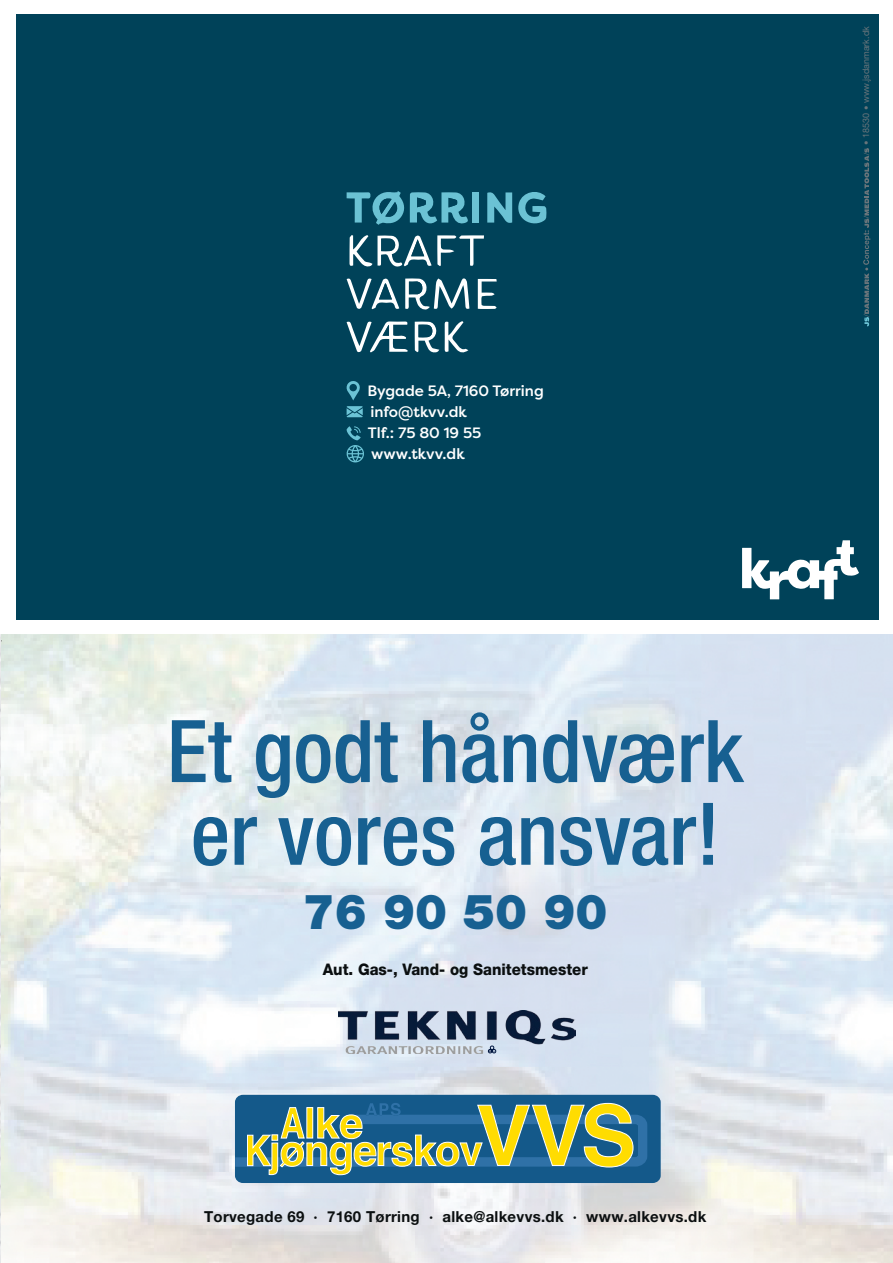
<style>
.page{position:relative;width:893px;height:1263px;background:#fff}
.page>*{position:absolute;margin:0;border:0;box-sizing:border-box;transform-origin:0 0}
.t1{font:500 condensed 86.55px/82.7px "Helvetica Neue LT Std";color:#176091}
.t2{font:900 48.6px "Helvetica Neue LT Std";color:#176091}
.t3{font:800 16.05px "Helvetica Neue LT Std";color:#0b0f10;scale:.94 1}
.t4{font:700 15.15px "Helvetica Neue LT Std";letter-spacing:.02em;color:#0b0f10}
.P1{font:500 15px "Filson Pro";color:#fff}
.t5{font:9px "Helvetica Neue LT Std";color:#6a757b}
</style>
<div class="page">
<div style="left:0;top:15px;width:878px;height:605px;background:#004259"></div>
<div style="left:235px;top:1095px;width:426px;height:88px;background:#14598a;border-radius:8px"></div>
<svg style="left:234px;top:1102px;width:413px;height:73px"></svg>
<img style="left:338px;top:1010px;width:238px;height:43px">
<svg style="left:487px;top:1045px;width:10px;height:9px"></svg>
<svg style="left:0;top:634px;width:11px;height:8px"></svg>
<svg style="left:863px;top:148px;width:7px;height:178px"></svg>
<svg style="left:487px;top:192px;width:59px;height:32px"></svg>
<svg style="left:349px;top:235px;width:23px;height:32px"></svg>
<svg style="left:445px;top:321px;width:23px;height:32px"></svg>
<svg style="left:478px;top:279px;width:19px;height:30px"></svg>
<div style="left:473px;top:193px;width:6px;height:30px;background:#6bc2d4"></div>
<svg style="left:347px;top:191px;width:121px;height:34px"></svg>
<svg style="left:347px;top:321px;width:61px;height:32px"></svg>
<svg style="left:405px;top:278px;width:64px;height:32px"></svg>
<svg style="left:415px;top:321px;width:24px;height:32px"></svg>
<svg style="left:378px;top:235px;width:106px;height:32px"></svg>
<svg style="left:347px;top:278px;width:52px;height:32px"></svg>
<svg style="left:742px;top:540px;width:117px;height:59px"></svg>
<svg style="left:346px;top:381px;width:14px;height:19px"></svg>
<svg style="left:347px;top:406px;width:16px;height:11px"></svg>
<svg style="left:346px;top:426px;width:18px;height:36px"></svg>
<div style="left:0;top:4px;width:15px;height:627px;background:#fff"></div>
<p class="P1" style="left:367px;top:381px;width:178px">Bygade 5A, 7160 Tørring</p>
<p class="P1" style="left:370px;top:402px;width:98px">info@tkvv.dk</p>
<p class="P1" style="left:368px;top:423px;width:115px">Tlf.: 75 80 19 55</p>
<p class="P1" style="left:371px;top:444px;width:95px">www.tkvv.dk</p>
<p class="t1" style="left:167px;top:709px;width:578px">Et godt håndværk er vores ansvar!</p>
<p class="t2" style="left:303px;top:883px;width:306px">76 90 50 90</p>
<p class="t3" style="left:323px;top:960px;width:284px">Aut. Gas-, Vand- og Sanitetsmester</p>
<p class="t4" style="left:204px;top:1207px;width:504px">Torvegade 69 · 7160 Tørring · alke@alkevvs.dk · www.alkevvs.dk</p>
<p class="t5" style="left:861px;top:145px;width:120px;rotate:-90deg">• 18530 • www.jsdanmark.dk</p>
</div>
